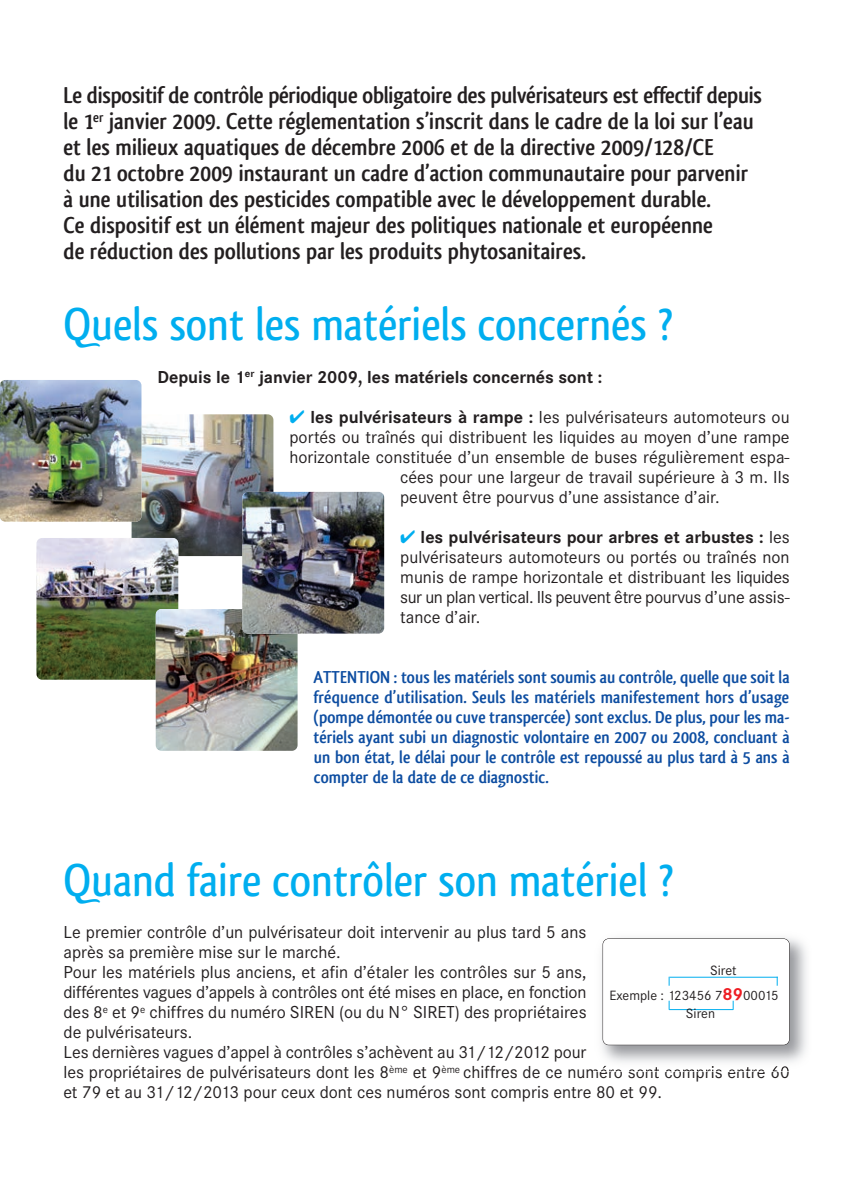
<style>
.page{position:relative;width:849px;height:1194px;background:#fff}
.page>*{position:absolute;margin:0;border:0;box-sizing:border-box;transform-origin:0 0}
.t1{font:500 48px "Qlassik";color:#00aeef}
.t2{font:700 24px/26px "Qlassik";color:#231f20}
.t3{font:18px/20px "Corporate S";color:#231f20;text-align:justify}
.t4{font:700 18px/20px "Qlassik";color:#0d4da1;text-align:justify}
.t5{font:700 18px "Corporate S";color:#231f20}
.t6{font:14px "Corporate S";color:#231f20}
.s1{color:#00aeef}
.s2{font-weight:700}
.s3{font-weight:700;font-size:18px;color:#ee1d23}
</style>
<div class="page">
<img style="left:132px;top:414px;width:141px;height:142px">
<img style="left:0;top:380px;width:141px;height:142px">
<img style="left:36px;top:538px;width:142px;height:142px">
<img style="left:156px;top:609px;width:141px;height:142px">
<img style="left:242px;top:492px;width:142px;height:142px">
<img style="left:593px;top:938px;width:214px;height:133px">
<img style="left:602px;top:1066px;width:186px;height:5px">
<svg style="left:602px;top:938px;width:187px;height:107px"></svg>
<p class="t2" style="left:63px;top:83px;width:700px">Le dispositif de contrôle périodique obligatoire des pulvérisateurs est effectif depuis le 1<sup>er</sup> janvier 2009. Cette réglementation s’inscrit dans le cadre de la loi sur l’eau et les milieux aquatiques de décembre 2006 et de la directive 2009/128/CE<br>du 21 octobre 2009 instaurant un cadre d’action communautaire pour parvenir à une utilisation des pesticides compatible avec le développement durable.<br>Ce dispositif est un élément majeur des politiques nationale et européenne<br>de réduction des pollutions par les produits phytosanitaires.</p>
<h1 class="t1" style="left:63px;top:296px;width:610px">Quels sont les matériels concernés ?</h1>
<p class="t5" style="left:157px;top:366px;width:446px">Depuis le 1<sup>er</sup> janvier 2009, les matériels concernés sont :</p>
<p class="t3" style="left:289px;top:407px;width:501px"><span class="s1">✔</span> <span class="s2">les pulvérisateurs à rampe :</span> les pulvérisateurs automoteurs ou</p>
<p class="t3" style="left:289px;top:427px;width:501px">portés ou traînés qui distribuent les liquides au moyen d’une rampe</p>
<p class="t3" style="left:289px;top:447px;width:501px">horizontale constituée d’un ensemble de buses régulièrement espa-</p>
<p class="t3" style="left:400px;top:467px;width:391px">cées pour une largeur de travail supérieure à 3 m. Ils</p>
<p class="t3" style="left:400px;top:487px;width:321px">peuvent être pourvus d’une assistance d’air.</p>
<p class="t3" style="left:400px;top:527px;width:391px"><span class="s1">✔</span> <span class="s2">les pulvérisateurs pour arbres et arbustes :</span> les pulvérisateurs automoteurs ou portés ou traînés non munis de rampe horizontale et distribuant les liquides sur un plan vertical. Ils peuvent être pourvus d’une assis&shy;tance d’air.</p>
<p class="t4" style="left:313px;top:667px;width:478px">ATTENTION : tous les matériels sont soumis au contrôle, quelle que soit la fréquence d’utilisation. Seuls les matériels manifestement hors d’usage (pompe démontée ou cuve transpercée) sont exclus. De plus, pour les ma&shy;tériels ayant subi un diagnostic volontaire en 2007 ou 2008, concluant à un bon état, le délai pour le contrôle est repoussé au plus tard à 5 ans à compter de la date de ce diagnostic.</p>
<h1 class="t1" style="left:63px;top:852px;width:611px">Quand faire contrôler son matériel ?</h1>
<p class="t3" style="left:63px;top:922px;width:727px;text-align:left">Le premier contrôle d’un pulvérisateur doit intervenir au plus tard 5 ans<br>après sa première mise sur le marché.<br>Pour les matériels plus anciens, et afin d’étaler les contrôles sur 5 ans,<br>différentes vagues d’appels à contrôles ont été mises en place, en fonction<br>des 8<sup>e</sup> et 9<sup>e</sup> chiffres du numéro SIREN (ou du N° SIRET) des propriétaires<br>de pulvérisateurs.<br>Les dernières vagues d’appel à contrôles s’achèvent au 31/12/2012 pour<br>les propriétaires de pulvérisateurs dont les 8<sup>ème</sup> et 9<sup>ème</sup> chiffres de ce numéro sont compris entre 60 et 79 et au 31/12/2013 pour ceux dont ces numéros sont compris entre 80 et 99.</p>
<p class="t6" style="left:710px;top:962px;width:28px">Siret</p>
<p class="t6" style="left:685px;top:1005px;width:31px">Siren</p>
<p class="t6" style="left:609px;top:987px;width:171px">Exemple : 123456 7<span class="s3">89</span>00015</p>
</div>
